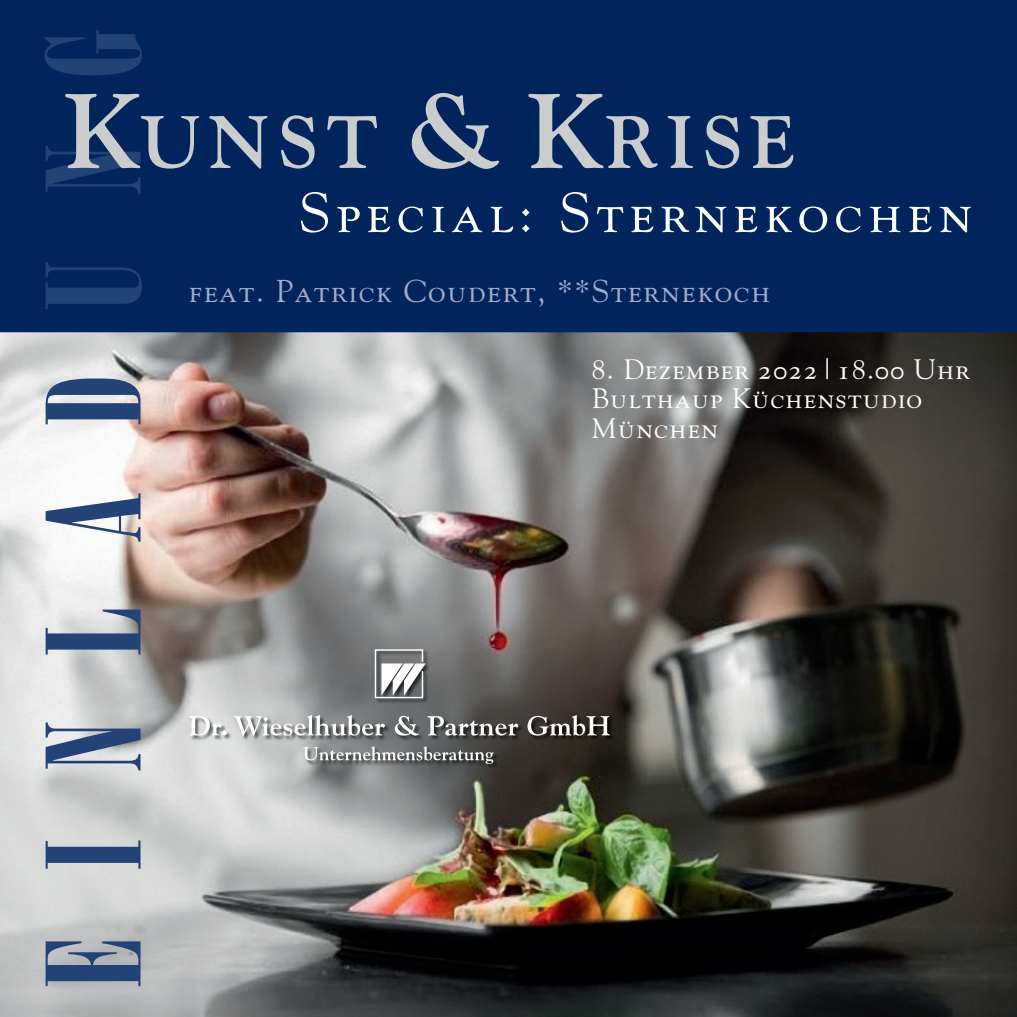
<style>
.page{position:relative;width:1017px;height:1017px;background:#00255d}
.page>*{position:absolute;margin:0;border:0;box-sizing:border-box;transform-origin:0 0}
.t1{font:131.25px "Bodoni Poster Compressed";letter-spacing:.49em;color:#234275}
.t2{font:700 73.5px "Goudy";letter-spacing:.1em;color:#cbccce}
.t3{font:56px "Goudy SC";letter-spacing:.1em;color:#fff}
.t4{font:31.5px "Goudy SC";letter-spacing:.05em;color:#a3acc9}
.t5{font:28px/29.8px "Goudy SC";letter-spacing:.04em;color:#fff}
.s1{font-size:105px}
</style>
<div class="page">
<img style="left:0;top:332px;width:1017px;height:685px">
<img style="left:189px;top:649px;width:426px;height:120px">
<svg style="left:374px;top:649px;width:52px;height:50px;background:#a0a2a3"></svg>
<svg style="left:189px;top:716px;width:38px;height:19px"></svg>
<svg style="left:234px;top:715px;width:151px;height:21px;background:#acaeaf"></svg>
<svg style="left:395px;top:716px;width:24px;height:20px"></svg>
<svg style="left:427px;top:716px;width:91px;height:20px;background:#797877"></svg>
<svg style="left:527px;top:715px;width:83px;height:21px;background:#6e6965"></svg>
<svg style="left:303px;top:746px;width:190px;height:18px;background:#838485"></svg>
<h1 class="t1" style="left:18px;top:988px;width:961px;rotate:-90deg">EINLADUNG</h1>
<h2 class="t2" style="left:64px;top:97px;width:732px"><span class="s1">K</span>UNST <span class="s1">&amp; K</span>RISE</h2>
<h3 class="t3" style="left:299px;top:180px;width:675px">Special: Sternekochen</h3>
<p class="t4" style="left:189px;top:273px;width:583px">feat. Patrick Coudert, **Sternekoch</p>
<p class="t5" style="left:592px;top:354px;width:379px">8. Dezember 2022|18.00 Uhr<br>Bulthaup Küchenstudio<br>München</p>
</div>
